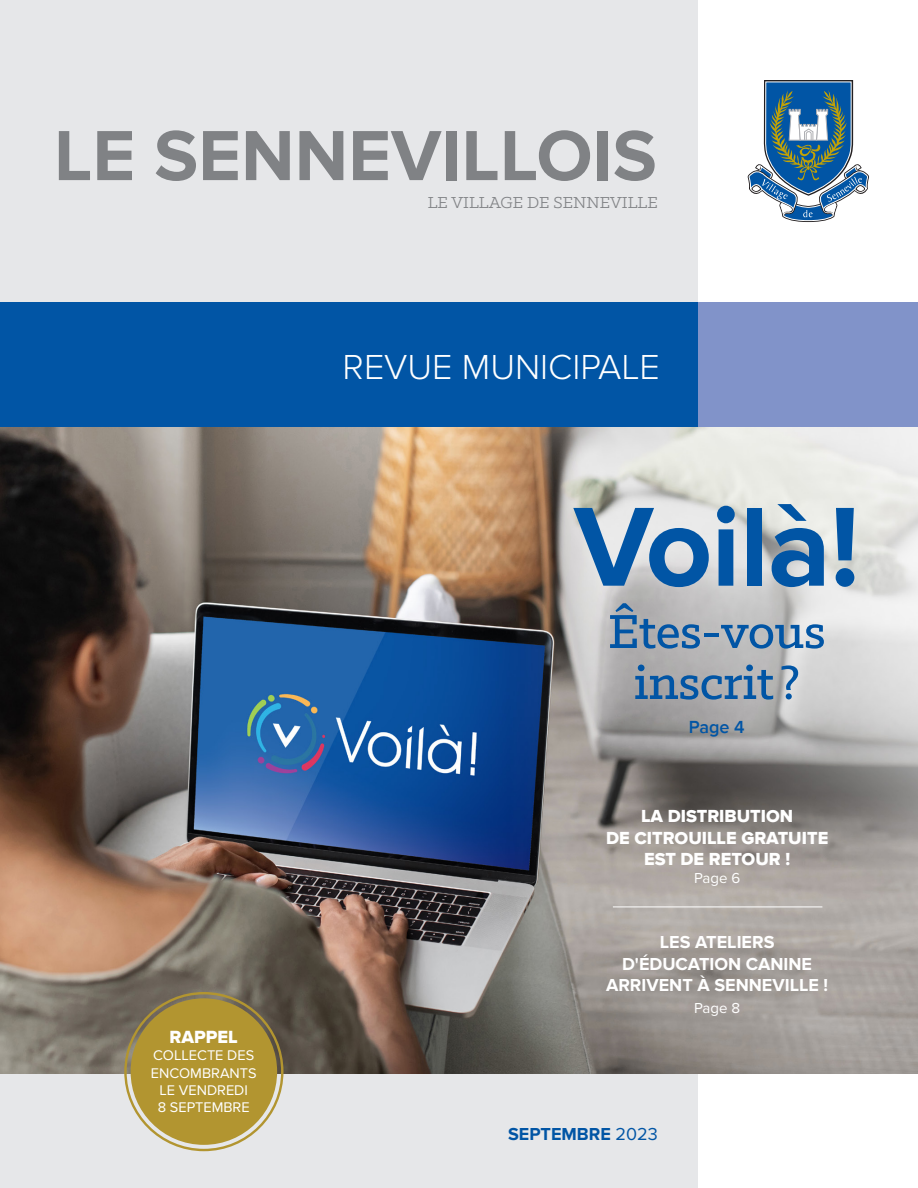
<style>
.page{position:relative;width:918px;height:1188px;background:#fff}
.page>*{position:absolute;margin:0;border:0;box-sizing:border-box;transform-origin:0 0}
.t1{font:700 116.55px "Proxima Nova";letter-spacing:-.01em;color:#0155a5}
.t2{font:700 73.5px "Proxima Nova";color:#808285}
.t3{font:500 54px/51px "Klinic Slab";letter-spacing:-.01em;color:#0155a5;text-align:center}
.t4{font:300 36px "Proxima Nova";color:#fff}
.t5{font:18.15px "Proxima Nova Extrabld";color:#fff}
.t6{font:700 18px/21.6px "Proxima Nova";color:#fff;text-align:center}
.t7{font:18px/21.6px "Proxima Nova Extrabld";color:#fff;text-align:center}
.t8{font:18px "Klinic Slab";color:#808285}
.t9{font:700 18px "Proxima Nova";color:#0155a5}
.t10{font:600 18px "Proxima Nova";color:#0155a5}
.t11{font:15px "Proxima Nova";color:#fff}
.t12{font:14.55px/17.4px "Proxima Nova";color:#fff;text-align:center}
.s1{font-weight:400}
</style>
<div class="page">
<div style="left:0;top:0;width:698px;height:1188px;background:#e6e7e9"></div>
<img style="left:0;top:427px;width:918px;height:647px">
<div style="left:697px;top:302px;width:221px;height:125px;background:#8193c9"></div>
<div style="left:0;top:302px;width:698px;height:125px;background:#0155a5"></div>
<svg style="left:748px;top:80px;width:121px;height:142px"></svg>
<hr style="left:613px;top:907px;width:209px;height:1px;background:#fff">
<div style="left:131px;top:998px;width:146px;height:147px;background:#b29530;border-radius:50%"></div>
<p class="t2" style="left:54px;top:113px;width:604px">LE SENNEVILLOIS</p>
<p class="t8" style="left:428px;top:192px;width:232px">LE VILLAGE DE SENNEVILLE</p>
<p class="t4" style="left:343px;top:346px;width:319px">REVUE MUNICIPALE</p>
<p class="t1" style="left:574px;top:480px;width:288px">Voilà!</p>
<p class="t3" style="left:608px;top:604px;width:219px">Êtes-vous inscrit ?</p>
<p class="t10" style="left:689px;top:717px;width:57px">Page 4</p>
<p class="t7" style="left:606px;top:806px;width:224px">LA DISTRIBUTION<br>DE CITROUILLE GRATUITE<br>EST DE RETOUR !</p>
<p class="t11" style="left:694px;top:870px;width:48px">Page 6</p>
<p class="t5" style="left:170px;top:1026px;width:70px">RAPPEL</p>
<p class="t12" style="left:151px;top:1047px;width:107px">COLLECTE DES<br>ENCOMBRANTS<br>LE VENDREDI<br>8 SEPTEMBRE</p>
<p class="t6" style="left:606px;top:932px;width:224px">LES ATELIERS<br>D'ÉDUCATION CANINE<br>ARRIVENT À SENNEVILLE !</p>
<p class="t11" style="left:694px;top:999px;width:48px">Page 8</p>
<p class="t9" style="left:508px;top:1123px;width:151px">SEPTEMBRE <span class="s1">2023</span></p>
</div>
